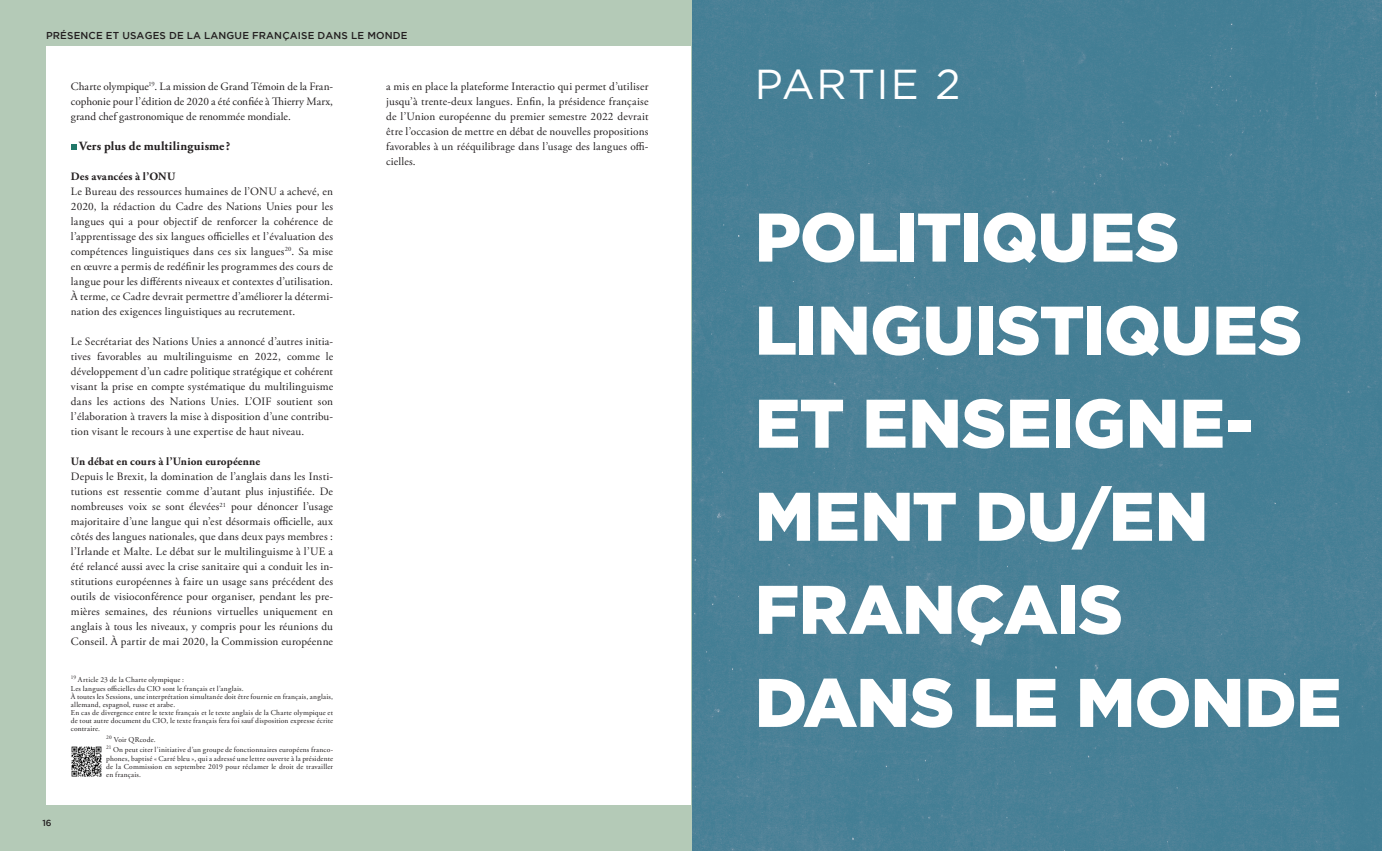
<style>
.page{position:relative;width:1382px;height:851px;background:#fff}
.page>*{position:absolute;margin:0;border:0;box-sizing:border-box;transform-origin:0 0}
.t1{font:900 68.62px/93px "Gotham";letter-spacing:-.01em;color:#fff}
.t2{font:41.88px "Gotham";letter-spacing:.03em;color:#fff}
.Default{font:700 12.5px "Adobe Garamond Pro";letter-spacing:.015em;color:#231f20}
.t3{font:11.25px/15px "Adobe Garamond Pro";letter-spacing:.015em;color:#231f20;text-align:justify}
.t4{font:700 11.25px "Adobe Garamond Pro";letter-spacing:.01em;color:#231f20}
.t5{font:500 10px "Gotham";letter-spacing:.015em;color:#231f20}
.t6{font:500 8.75px "Gotham";color:#231f20}
.NOTES_DE_BAS_DE_PAGE{font:7.5px/8.1px "Adobe Garamond Pro";letter-spacing:.025em;color:#231f20;text-align:justify}
</style>
<div class="page">
<div style="left:691px;top:0;width:691px;height:850px;background:#488096"></div>
<div style="left:0;top:0;width:691px;height:850px;background:#b4cab7"></div>
<div style="left:46px;top:46px;width:645px;height:758px;background:#fff"></div>
<svg style="left:71px;top:145px;width:5px;height:5px"></svg>
<img style="left:71px;top:746px;width:31px;height:31px">
<p class="t5" style="left:46px;top:30px;width:363px">PRÉSENCE ET USAGES DE LA LANGUE FRANÇAISE DANS LE MONDE</p>
<p class="t6" style="left:43px;top:818px;width:11px">16</p>
<p class="t3" style="left:71px;top:79px;width:264px">Charte olympique<sup>19</sup>. La mission de Grand Témoin de la Fran&shy;cophonie pour l’édition de 2020 a été confiée à Thierry Marx, grand chef gastronomique de renommée mondiale.</p>
<p class="Default" style="left:79px;top:139px;width:152px">Vers plus de multilinguisme ?</p>
<p class="t4" style="left:71px;top:170px;width:106px">Des avancées à l’ONU</p>
<p class="t3" style="left:71px;top:184px;width:264px">Le Bureau des ressources humaines de l’ONU a achevé, en 2020, la rédaction du Cadre des Nations Unies pour les langues qui a pour objectif de renforcer la cohérence de l’apprentissage des six langues officielles et l’évaluation des compétences linguistiques dans ces six langues<sup>20</sup>. Sa mise en œuvre a permis de redéfinir les programmes des cours de langue pour les différents niveaux et contextes d’utilisation.<br>À terme, ce Cadre devrait permettre d’améliorer la détermi&shy;nation des exigences linguistiques au recrutement.</p>
<p class="t3" style="left:71px;top:334px;width:264px">Le Secrétariat des Nations Unies a annoncé d’autres initia&shy;tives favorables au multilinguisme en 2022, comme le développement d’un cadre politique stratégique et cohérent visant la prise en compte systématique du multilinguisme dans les actions des Nations Unies. L’OIF soutient son l’élaboration à travers la mise à disposition d’une contribu&shy;tion visant le recours à une expertise de haut niveau.</p>
<p class="t4" style="left:71px;top:455px;width:191px">Un débat en cours à l’Union européenne</p>
<p class="t3" style="left:71px;top:469px;width:264px">Depuis le Brexit, la domination de l’anglais dans les Insti&shy;tutions est ressentie comme d’autant plus injustifiée. De nombreuses voix se sont élevées<sup>21</sup> pour dénoncer l’usage majoritaire d’une langue qui n’est désormais officielle, aux côtés des langues nationales, que dans deux pays membres : l’Irlande et Malte. Le débat sur le multilinguisme à l’UE a été relancé aussi avec la crise sanitaire qui a conduit les in&shy;stitutions européennes à faire un usage sans précédent des outils de visioconférence pour organiser, pendant les pre&shy;mières semaines, des réunions virtuelles uniquement en anglais à tous les niveaux, y compris pour les réunions du Conseil. À partir de mai 2020, la Commission européenne</p>
<p class="NOTES_DE_BAS_DE_PAGE" style="left:71px;top:676px;width:115px"><sup>19</sup> Article 23 de la Charte olympique :</p>
<p class="NOTES_DE_BAS_DE_PAGE" style="left:71px;top:684px;width:174px">Les langues officielles du CIO sont le français et l’anglais.</p>
<p class="NOTES_DE_BAS_DE_PAGE" style="left:71px;top:692px;width:264px">À toutes les Sessions, une interprétation simultanée doit être fournie en français, anglais, allemand, espagnol, russe et arabe.</p>
<p class="NOTES_DE_BAS_DE_PAGE" style="left:71px;top:708px;width:264px">En cas de divergence entre le texte français et le texte anglais de la Charte olympique et de tout autre document du CIO, le texte français fera foi sauf disposition expresse écrite contraire.</p>
<p class="NOTES_DE_BAS_DE_PAGE" style="left:106px;top:735px;width:51px"><sup>20</sup> Voir QRcode.</p>
<p class="NOTES_DE_BAS_DE_PAGE" style="left:106px;top:746px;width:228px"><sup>21</sup> On peut citer l’initiative d’un groupe de fonctionnaires européens franco&shy;phones, baptisé « Carré bleu », qui a adressé une lettre ouverte à la présidente de la Commission en septembre 2019 pour réclamer le droit de travailler en français.</p>
<p class="t3" style="left:386px;top:79px;width:264px">a mis en place la plateforme Interactio qui permet d’utiliser jusqu’à trente-deux langues. Enfin, la présidence française de l’Union européenne du premier semestre 2022 devrait être l’occasion de mettre en débat de nouvelles propositions favorables à un rééquilibrage dans l’usage des langues offi&shy;cielles.</p>
<p class="t2" style="left:755px;top:58px;width:207px">PARTIE 2</p>
<p class="t1" style="left:755px;top:190px;width:588px">POLITIQUES<br>LINGUISTIQUES<br>ET ENSEIGNE-<br>MENT DU/EN<br>FRANÇAIS<br>DANS LE MONDE</p>
</div>
